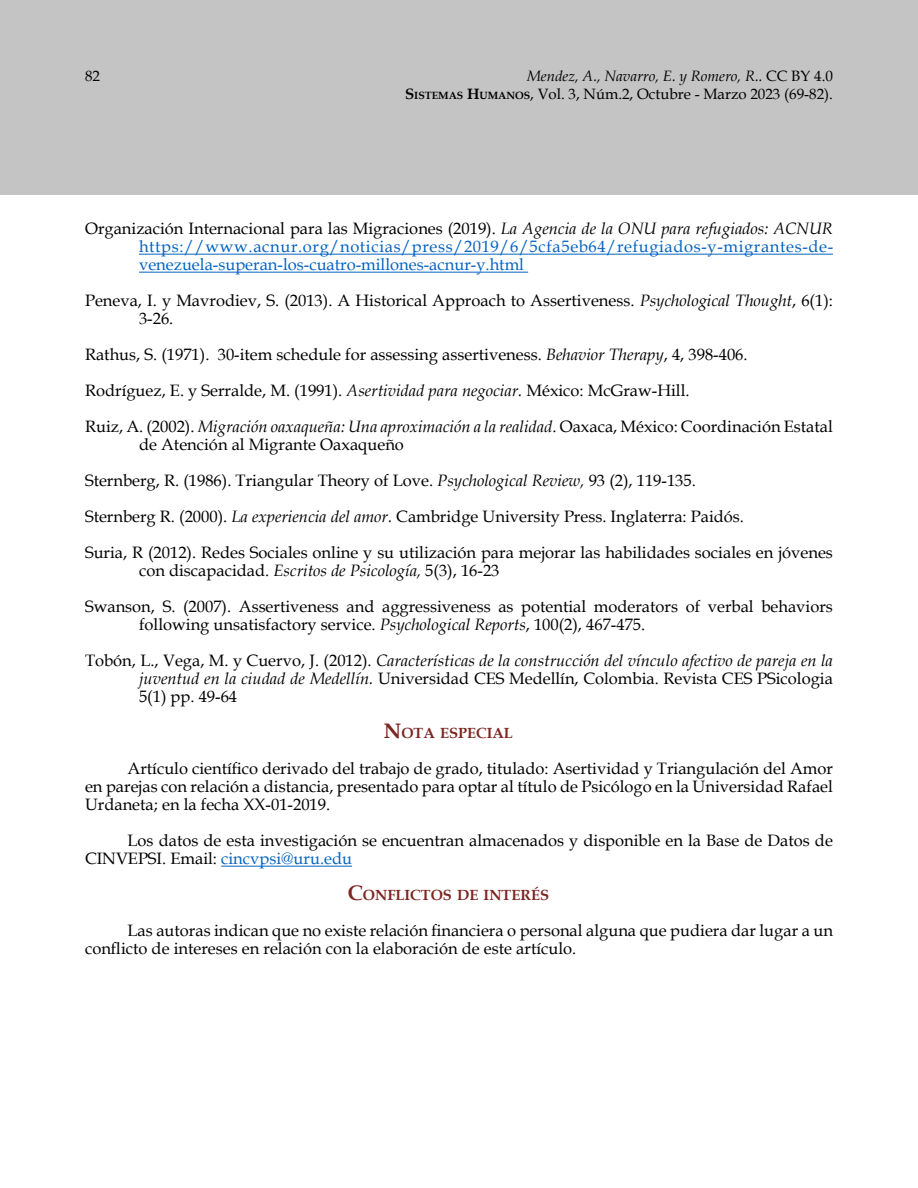
<style>
.page{position:relative;width:918px;height:1188px;background:#fff}
.page>*{position:absolute;margin:0;border:0;box-sizing:border-box;transform-origin:0 0}
.referenciasbiblio{font:16.5px/18px "Book Antiqua";color:#000}
.textogeneral{font:16.5px/18px "Book Antiqua";color:#000}
.referenciasbiblio-2{font:16.5px/18px "Book Antiqua";color:#0563c1;text-align:justify}
.t1{font:15px/18px "Book Antiqua";color:#000;text-align:right}
.Titulo_nivel_1{font:700 14.7px "Book Antiqua";color:#7c2521}
.s1{font-style:italic}
.s2{font-weight:700}
.s3{font-weight:700;font-size:10.5px}
.s4{color:#000}
.s5{font-style:italic;color:#000}
.s6{font-size:21px}
.s7{color:#0563c1}
</style>
<div class="page">
<div style="left:0;top:0;width:917px;height:195px;background:#c4c4c4"></div>
<hr style="left:139px;top:254px;width:694px;height:1px;background:#0563c1">
<hr style="left:139px;top:272px;width:389px;height:1px;background:#0563c1">
<hr style="left:221px;top:866px;width:131px;height:1px;background:#0563c1">
<p class="t1" style="left:85px;top:67px;width:16px">82</p>
<p class="t1" style="left:405px;top:67px;width:429px"><span class="s1">Mendez, A., Navarro, E. y Romero, R..</span> CC BY 4.0<br><span class="s2">S</span><span class="s3">ISTEMAS</span> <span class="s2">H</span><span class="s3">UMANOS</span>, Vol. 3, Núm.2, Octubre - Marzo 2023 (69-82).</p>
<p class="referenciasbiblio-2" style="left:139px;top:219px;width:696px;text-indent:-54px"><span class="s4">Organización Internacional para las Migraciones (2019).</span> <span class="s5">La Agencia de la ONU para refugiados: ACNUR </span>https://www.acnur.org/noticias/press/2019/6/5cfa5eb64/refugiados-y-migrantes-de&shy;venezuela-superan-los-cuatro-millones-acnur-y.html</p>
<p class="referenciasbiblio" style="left:139px;top:291px;width:695px;text-indent:-54px">Peneva, I. y Mavrodiev, S. (2013). A Historical Approach to Assertiveness. <span class="s1">Psychological Thought</span>, 6(1):<br>3-26.</p>
<p class="referenciasbiblio" style="left:85px;top:345px;width:664px">Rathus, S. (1971). 30-item schedule for assessing assertiveness. <span class="s1">Behavior Therapy</span>, 4, 398-406.</p>
<p class="referenciasbiblio" style="left:85px;top:381px;width:606px">Rodríguez, E. y Serralde, M. (1991). <span class="s1">Asertividad para negociar.</span> México: McGraw-Hill.</p>
<p class="referenciasbiblio" style="left:139px;top:417px;width:695px;text-indent:-54px">Ruiz, A. (2002). <span class="s1">Migración oaxaqueña: Una aproximación a la realidad</span>. Oaxaca, México: Coordinación Estatal de Atención al Migrante Oaxaqueño</p>
<p class="referenciasbiblio" style="left:85px;top:471px;width:612px">Sternberg, R. (1986). Triangular Theory of Love. <span class="s1">Psychological Review,</span> 93 (2), 119-135.</p>
<p class="referenciasbiblio" style="left:85px;top:507px;width:661px">Sternberg R. (2000). <span class="s1">La experiencia del amor.</span> Cambridge University Press. Inglaterra: Paidós.</p>
<p class="referenciasbiblio" style="left:139px;top:543px;width:695px;text-indent:-54px">Suria, R (2012). Redes Sociales online y su utilización para mejorar las habilidades sociales en jóvenes con discapacidad. <span class="s1">Escritos de Psicología,</span> 5(3), 16-23</p>
<p class="referenciasbiblio" style="left:139px;top:597px;width:695px;text-indent:-54px">Swanson, S. (2007). Assertiveness and aggressiveness as potential moderators of verbal behaviors following unsatisfactory service. <span class="s1">Psychological Reports</span>, 100(2), 467-475.</p>
<p class="referenciasbiblio" style="left:139px;top:651px;width:695px;text-align:justify;text-indent:-54px">Tobón, L., Vega, M. y Cuervo, J. (2012). <span class="s1">Características de la construcción del vínculo afectivo de pareja en la juventud en la ciudad de Medellín.</span> Universidad CES Medellín, Colombia. Revista CES PSicologia 5(1) pp. 49-64</p>
<p class="Titulo_nivel_1" style="left:384px;top:723px;width:130px"><span class="s6">N</span>OTA ESPECIAL</p>
<p class="textogeneral" style="left:85px;top:759px;width:749px;text-align:justify;text-indent:43px">Artículo científico derivado del trabajo de grado, titulado: Asertividad y Triangulación del Amor en parejas con relación a distancia, presentado para optar al título de Psicólogo en la Universidad Rafael Urdaneta; en la fecha XX-01-2019.</p>
<p class="textogeneral" style="left:85px;top:831px;width:749px;text-indent:43px">Los datos de esta investigación se encuentran almacenados y disponible en la Base de Datos de<br>CINVEPSI. Email: <span class="s7">cincvpsi@uru.edu</span></p>
<p class="Titulo_nivel_1" style="left:348px;top:885px;width:203px"><span class="s6">C</span>ONFLICTOS DE INTERÉS</p>
<p class="textogeneral" style="left:85px;top:921px;width:749px;text-indent:43px">Las autoras indican que no existe relación financiera o personal alguna que pudiera dar lugar a un conflicto de intereses en relación con la elaboración de este artículo.</p>
</div>
